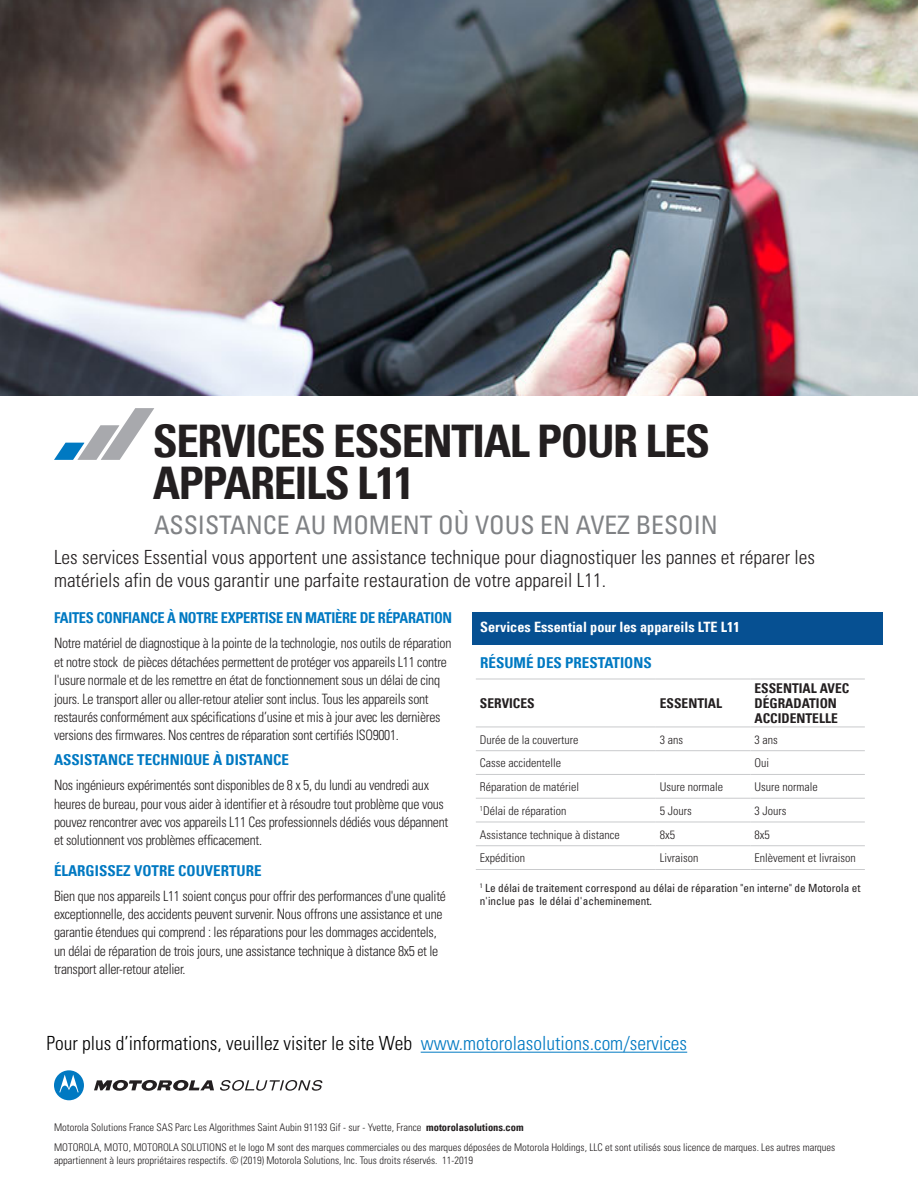
<style>
.page{position:relative;width:918px;height:1188px;background:#fff}
.page>*{position:absolute;margin:0;border:0;box-sizing:border-box;transform-origin:0 0}
.t1{font:700 condensed 45px/42px "Univers LT";letter-spacing:-.03em;color:#231f20}
.t2{font:condensed 25.5px "Univers";color:#808285}
.t3{font:300 condensed 19.5px/23.2px "Univers";color:#231f20}
.t4{font:300 condensed 19.5px "Univers";color:#000}
.Body_Heading_1{font:700 condensed 15px "Univers LT";color:#0079c2}
.Body_Heading_1-2{font:700 condensed 15px "Univers LT";letter-spacing:-.02em;color:#0079c2;scale:.96 1}
.Body_Heading_1-3{font:300 condensed 14.25px/18.3px "Univers";letter-spacing:-.02em;color:#231f20;scale:.96 1}
.t5{font:700 condensed 14.25px "Univers LT";color:#fff}
.t6{font:700 condensed 13.5px/15px "Univers LT";color:#231f20}
.t7{font:300 condensed 12px "Univers";color:#231f20}
.Product_name_Descrip{font:condensed 11.25px/13.5px "Univers";color:#231f20}
.t8{font:300 condensed 10.5px/13.5px "Univers";color:#231f20}
.s1{color:#0079c2}
.s2{font-family:"Univers LT";font-weight:700}
</style>
<div class="page">
<img style="left:0;top:0;width:918px;height:395px">
<svg style="left:54px;top:408px;width:100px;height:52px"></svg>
<div style="left:472px;top:613px;width:411px;height:32px;background:#065092"></div>
<hr style="left:476px;top:679px;width:180px;height:1px;background:#c9cacc">
<hr style="left:656px;top:679px;width:94px;height:1px;background:#c9cacc">
<hr style="left:750px;top:679px;width:115px;height:1px;background:#c9cacc">
<hr style="left:476px;top:727px;width:180px;height:1px;background:#c9cacc">
<hr style="left:656px;top:727px;width:94px;height:1px;background:#c9cacc">
<hr style="left:750px;top:727px;width:115px;height:1px;background:#c9cacc">
<hr style="left:476px;top:750px;width:180px;height:1px;background:#c9cacc">
<hr style="left:656px;top:750px;width:94px;height:1px;background:#c9cacc">
<hr style="left:750px;top:750px;width:115px;height:1px;background:#c9cacc">
<hr style="left:476px;top:774px;width:180px;height:1px;background:#c9cacc">
<hr style="left:656px;top:774px;width:94px;height:1px;background:#c9cacc">
<hr style="left:750px;top:774px;width:115px;height:1px;background:#c9cacc">
<hr style="left:476px;top:798px;width:180px;height:1px;background:#c9cacc">
<hr style="left:656px;top:798px;width:94px;height:1px;background:#c9cacc">
<hr style="left:750px;top:798px;width:115px;height:1px;background:#c9cacc">
<hr style="left:476px;top:822px;width:180px;height:1px;background:#c9cacc">
<hr style="left:656px;top:822px;width:94px;height:1px;background:#c9cacc">
<hr style="left:750px;top:822px;width:115px;height:1px;background:#c9cacc">
<hr style="left:476px;top:845px;width:180px;height:1px;background:#c9cacc">
<hr style="left:656px;top:845px;width:94px;height:1px;background:#c9cacc">
<hr style="left:750px;top:845px;width:115px;height:1px;background:#c9cacc">
<hr style="left:476px;top:869px;width:180px;height:1px;background:#c9cacc">
<hr style="left:656px;top:869px;width:94px;height:1px;background:#c9cacc">
<hr style="left:750px;top:869px;width:115px;height:1px;background:#c9cacc">
<svg style="left:94px;top:1080px;width:120px;height:11px"></svg>
<svg style="left:54px;top:1070px;width:30px;height:30px"></svg>
<svg style="left:220px;top:1080px;width:102px;height:11px"></svg>
<hr style="left:421px;top:1052px;width:266px;height:1px;background:#0079c2">
<p class="t1" style="left:153px;top:420px;width:559px">SERVICES ESSENTIAL POUR LES<br>APPAREILS L11</p>
<p class="t2" style="left:154px;top:509px;width:565px">ASSISTANCE AU MOMENT OÙ VOUS EN AVEZ BESOIN</p>
<p class="t3" style="left:54px;top:546px;width:763px">Les services Essential vous apportent une assistance technique pour diagnostiquer les pannes et réparer les matériels afin de vous garantir une parfaite restauration de votre appareil L11.</p>
<p class="Body_Heading_1-2" style="left:54px;top:609px;width:416px">FAITES CONFIANCE À NOTRE EXPERTISE EN MATIÈRE DE RÉPARATION</p>
<p class="Body_Heading_1-3" style="left:54px;top:634px;width:416px">Notre matériel de diagnostique à la pointe de la technologie, nos outils de réparation et notre stock de pièces détachées permettent de protéger vos appareils L11 contre l'usure normale et de les remettre en état de fonctionnement sous un délai de cinq jours. Le transport aller ou aller-retour atelier sont inclus. Tous les appareils sont restaurés conformément aux spécifications d’usine et mis à jour avec les dernières versions des firmwares. Nos centres de réparation sont certifiés ISO9001.</p>
<p class="Body_Heading_1" style="left:54px;top:751px;width:236px">ASSISTANCE TECHNIQUE À DISTANCE</p>
<p class="Body_Heading_1-3" style="left:54px;top:776px;width:412px">Nos ingénieurs expérimentés sont disponibles de 8 x 5, du lundi au vendredi aux heures de bureau, pour vous aider à identifier et à résoudre tout problème que vous pouvez rencontrer avec vos appareils L11 Ces professionnels dédiés vous dépannent et solutionnent vos problèmes efficacement.</p>
<p class="Body_Heading_1" style="left:54px;top:861px;width:209px">ÉLARGISSEZ VOTRE COUVERTURE</p>
<p class="Body_Heading_1-3" style="left:54px;top:887px;width:410px">Bien que nos appareils L11 soient conçus pour offrir des performances d'une qualité exceptionnelle, des accidents peuvent survenir. Nous offrons une assistance et une garantie étendues qui comprend : les réparations pour les dommages accidentels, un délai de réparation de trois jours, une assistance technique à distance 8x5 et le transport aller-retour atelier.</p>
<p class="t5" style="left:480px;top:618px;width:261px">Services Essential pour les appareils LTE L11</p>
<p class="Body_Heading_1" style="left:480px;top:654px;width:173px">RÉSUMÉ DES PRESTATIONS</p>
<p class="t6" style="left:754px;top:680px;width:96px">ESSENTIAL AVEC<br>DÉGRADATION<br>ACCIDENTELLE</p>
<p class="t6" style="left:480px;top:695px;width:56px">SERVICES</p>
<p class="t6" style="left:660px;top:695px;width:64px">ESSENTIAL</p>
<p class="t7" style="left:480px;top:732px;width:100px">Durée de la couverture</p>
<p class="t7" style="left:660px;top:732px;width:25px">3 ans</p>
<p class="t7" style="left:754px;top:732px;width:25px">3 ans</p>
<p class="t7" style="left:480px;top:756px;width:83px">Casse accidentelle</p>
<p class="t7" style="left:754px;top:756px;width:16px">Oui</p>
<p class="t7" style="left:480px;top:780px;width:101px">Réparation de matériel</p>
<p class="t7" style="left:660px;top:780px;width:65px">Usure normale</p>
<p class="t7" style="left:754px;top:780px;width:65px">Usure normale</p>
<p class="t7" style="left:480px;top:803px;width:88px"><sup>1</sup>Délai de réparation</p>
<p class="t7" style="left:660px;top:803px;width:33px">5 Jours</p>
<p class="t7" style="left:754px;top:803px;width:33px">3 Jours</p>
<p class="t7" style="left:480px;top:827px;width:141px">Assistance technique à distance</p>
<p class="t7" style="left:660px;top:827px;width:17px">8x5</p>
<p class="t7" style="left:754px;top:827px;width:17px">8x5</p>
<p class="t7" style="left:480px;top:851px;width:47px">Expédition</p>
<p class="t7" style="left:660px;top:851px;width:40px">Livraison</p>
<p class="t7" style="left:754px;top:851px;width:103px">Enlèvement et livraison</p>
<p class="Product_name_Descrip" style="left:480px;top:881px;width:382px"><sup>1</sup> Le délai de traitement correspond au délai de réparation "en interne" de Motorola et n'inclue pas le délai d'acheminement.</p>
<p class="t4" style="left:46px;top:1032px;width:642px">Pour plus d’informations, veuillez visiter le site Web <span class="s1">www.motorolasolutions.com/services</span></p>
<p class="t8" style="left:54px;top:1121px;width:471px">Motorola Solutions France SAS Parc Les Algorithmes Saint Aubin 91193 Gif - sur - Yvette, France <span class="s2">motorolasolutions.com</span></p>
<p class="t8" style="left:54px;top:1140px;width:783px">MOTOROLA, MOTO, MOTOROLA SOLUTIONS et le logo M sont des marques commerciales ou des marques déposées de Motorola Holdings, LLC et sont utilisés sous licence de marques. Les autres marques appartiennent à leurs propriétaires respectifs. © (2019) Motorola Solutions, Inc. Tous droits réservés. 11-2019</p>
</div>
